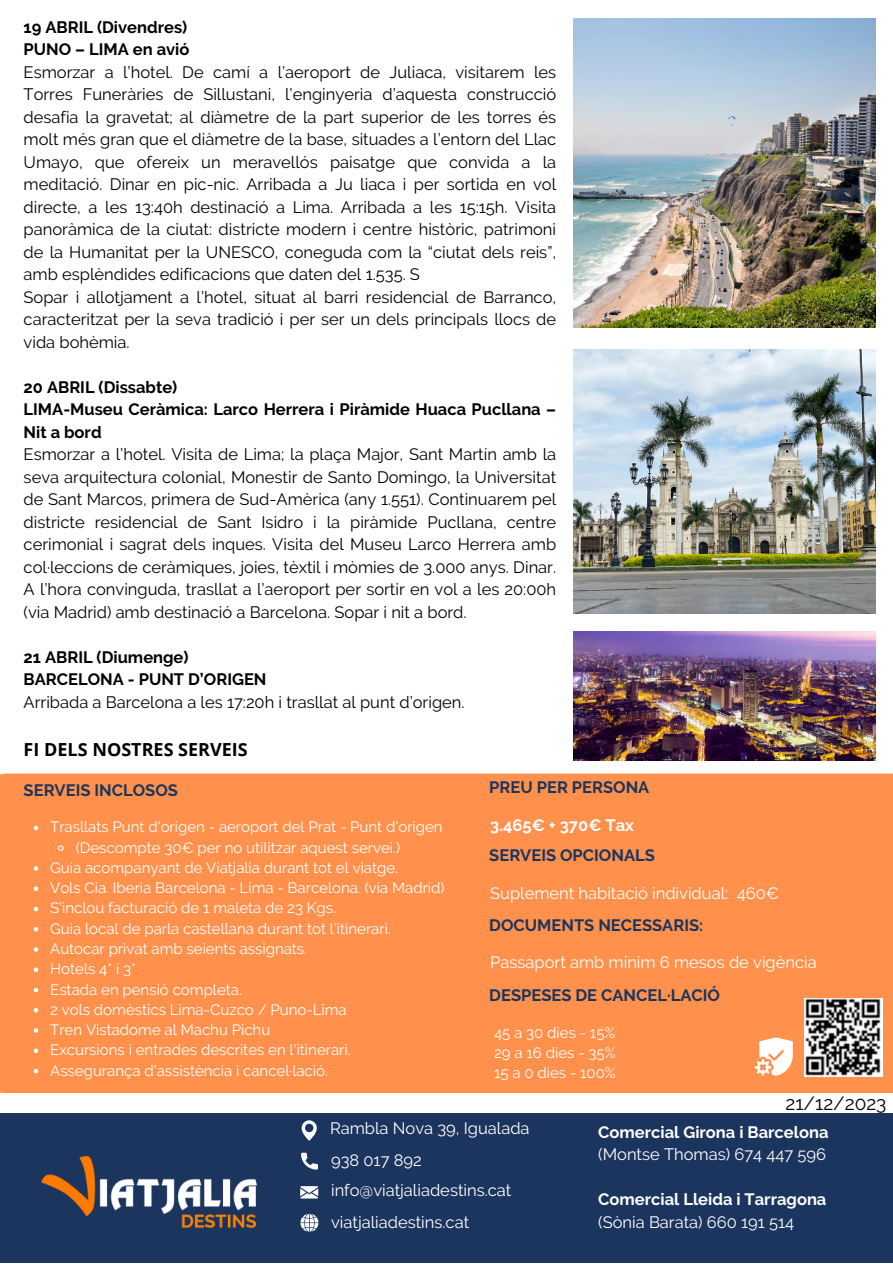
<style>
.page{position:relative;width:893px;height:1264px;background:#fff}
.page>*{position:absolute;margin:0;border:0;box-sizing:border-box;transform-origin:0 0}
.t1{font:19.05px "Raleway";color:#000}
.t2{font:700 18px "Open Sans";color:#000}
.t3{font:16.5px/22.5px "Raleway";color:#000}
.t4{font:16.5px/30.9px "Raleway";color:#fff}
.t5{font:700 16.5px/22.5px "Raleway";color:#000}
.t6{font:700 16.5px "Raleway";color:#1c355e}
.t7{font:700 16.5px "Raleway";color:#fff}
.t8{font:15px/20.2px "Raleway";color:#fff;text-align:justify}
</style>
<div class="page">
<img style="left:573px;top:18px;width:301px;height:309px">
<img style="left:573px;top:349px;width:301px;height:264px">
<div style="left:0;top:773px;width:892px;height:320px;background:#ff914d"></div>
<div style="left:0;top:1113px;width:892px;height:150px;background:#1c355e"></div>
<img style="left:41px;top:1156px;width:217px;height:73px">
<svg style="left:301px;top:1152px;width:17px;height:17px"></svg>
<svg style="left:301px;top:1120px;width:16px;height:20px"></svg>
<svg style="left:300px;top:1186px;width:18px;height:12px"></svg>
<svg style="left:300px;top:1213px;width:18px;height:18px"></svg>
<svg style="left:34px;top:825px;width:4px;height:5px"></svg>
<svg style="left:57px;top:844px;width:7px;height:7px"></svg>
<svg style="left:34px;top:866px;width:4px;height:4px"></svg>
<svg style="left:34px;top:886px;width:4px;height:5px"></svg>
<svg style="left:34px;top:906px;width:4px;height:5px"></svg>
<svg style="left:34px;top:927px;width:4px;height:4px"></svg>
<svg style="left:34px;top:947px;width:4px;height:4px"></svg>
<svg style="left:34px;top:967px;width:4px;height:5px"></svg>
<svg style="left:34px;top:987px;width:4px;height:5px"></svg>
<svg style="left:34px;top:1008px;width:4px;height:4px"></svg>
<svg style="left:34px;top:1028px;width:4px;height:4px"></svg>
<svg style="left:34px;top:1048px;width:4px;height:5px"></svg>
<svg style="left:34px;top:1068px;width:4px;height:5px"></svg>
<img style="left:804px;top:998px;width:78px;height:78px">
<svg style="left:754px;top:1037px;width:38px;height:38px"></svg>
<img style="left:573px;top:631px;width:301px;height:129px">
<p class="t5" style="left:24px;top:16px;width:167px">19 ABRIL (Divendres)<br>PUNO – LIMA en avió</p>
<p class="t3" style="left:24px;top:60px;width:534px">Esmorzar a l’hotel. De camí a l’aeroport de Juliaca, visitarem les Torres Funeràries de Sillustani, l’enginyeria d’aquesta construcció desafia la gravetat; al diàmetre de la part superior de les torres és molt més gran que el diàmetre de la base, situades a l’entorn del Llac Umayo, que ofereix un meravellós paisatge que convida a la meditació. Dinar en pic-nic. Arribada a Ju liaca i per sortida en vol directe, a les 13:40h destinació a Lima. Arribada a les 15:15h. Visita panoràmica de la ciutat: districte modern i centre històric, patrimoni de la Humanitat per la UNESCO, coneguda com la “ciutat dels reis”, amb esplèndides edificacions que daten del 1.535. S<br>Sopar i allotjament a l’hotel, situat al barri residencial de Barranco, caracteritzat per la seva tradició i per ser un dels principals llocs de vida bohèmia.</p>
<p class="t5" style="left:24px;top:376px;width:534px">20 ABRIL (Dissabte)<br>LIMA-Museu Ceràmica: Larco Herrera i Piràmide Huaca Pucllana –<br>Nit a bord</p>
<p class="t3" style="left:24px;top:443px;width:534px;text-align:justify">Esmorzar a l’hotel. Visita de Lima; la plaça Major, Sant Martín amb la seva arquitectura colonial, Monestir de Santo Domingo, la Universitat de Sant Marcos, primera de Sud-Amèrica (any 1.551). Continuarem pel districte residencial de Sant Isidro i la piràmide Pucllana, centre cerimonial i sagrat dels inques. Visita del Museu Larco Herrera amb col·leccions de ceràmiques, joies, tèxtil i mòmies de 3.000 anys. Dinar.<br>A l’hora convinguda, trasllat a l’aeroport per sortir en vol a les 20:00h (via Madrid) amb destinació a Barcelona. Sopar i nit a bord.</p>
<p class="t5" style="left:24px;top:646px;width:244px">21 ABRIL (Diumenge)<br>BARCELONA - PUNT D’ORIGEN</p>
<p class="t3" style="left:24px;top:690px;width:442px">Arribada a Barcelona a les 17:20h i trasllat al punt d’origen.</p>
<p class="t2" style="left:24px;top:737px;width:226px">FI DELS NOSTRES SERVEIS</p>
<p class="t6" style="left:24px;top:780px;width:156px">SERVEIS INCLOSOS</p>
<p class="t8" style="left:50px;top:817px;width:394px">Trasllats Punt d'origen - aeroport del Prat - Punt d'origen</p>
<p class="t8" style="left:76px;top:837px;width:326px">(Descompte 30€ per no utilitzar aquest servei.)</p>
<p class="t8" style="left:50px;top:857px;width:349px">Guia acompanyant de Viatjalia durant tot el viatge.</p>
<p class="t8" style="left:50px;top:877px;width:396px">Vols Cia. Iberia Barcelona - Lima - Barcelona. (via Madrid)</p>
<p class="t8" style="left:50px;top:898px;width:287px">S’inclou facturació de 1 maleta de 23 Kgs.</p>
<p class="t8" style="left:50px;top:918px;width:342px">Guia local de parla castellana durant tot l’itinerari.</p>
<p class="t8" style="left:50px;top:938px;width:258px">Autocar privat amb seients assignats.</p>
<p class="t8" style="left:50px;top:958px;width:87px">Hotels 4* i 3*</p>
<p class="t8" style="left:50px;top:979px;width:193px">Estada en pensió completa.</p>
<p class="t8" style="left:50px;top:999px;width:298px">2 vols domèstics Lima-Cuzco / Puno-Lima</p>
<p class="t8" style="left:50px;top:1019px;width:221px">Tren Vistadome al Machu Pichu</p>
<p class="t8" style="left:50px;top:1039px;width:302px">Excursions i entrades descrites en l'itinerari.</p>
<p class="t8" style="left:50px;top:1060px;width:279px">Assegurança d'assistència i cancel·lació.</p>
<p class="t6" style="left:489px;top:777px;width:161px">PREU PER PERSONA</p>
<p class="t7" style="left:490px;top:815px;width:145px">3.465€ + 370€ Tax</p>
<p class="t6" style="left:489px;top:845px;width:167px">SERVEIS OPCIONALS</p>
<p class="t4" style="left:490px;top:877px;width:290px">Suplement habitació individual: 460€</p>
<p class="t6" style="left:489px;top:915px;width:215px">DOCUMENTS NECESSARIS:</p>
<p class="t4" style="left:490px;top:947px;width:328px">Passaport amb mínim 6 mesos de vigència</p>
<p class="t6" style="left:489px;top:985px;width:232px">DESPESES DE CANCEL·LACIÓ</p>
<p class="t8" style="left:494px;top:1022px;width:123px">45 a 30 dies - 15% 29 a 16 dies - 35% 15 a 0 dies - 100%</p>
<p class="t1" style="left:785px;top:1091px;width:102px">21/12/2023</p>
<p class="t4" style="left:330px;top:1113px;width:201px">Rambla Nova 39, Igualada</p>
<p class="t4" style="left:331px;top:1144px;width:182px">938 017 892 info@viatjaliadestins.cat</p>
<p class="t4" style="left:331px;top:1206px;width:140px">viatjaliadestins.cat</p>
<p class="t7" style="left:598px;top:1122px;width:232px">Comercial Girona i Barcelona</p>
<p class="t4" style="left:598px;top:1138px;width:229px">(Montse Thomas) 674 447 596</p>
<p class="t7" style="left:598px;top:1190px;width:229px">Comercial Lleida i Tarragona</p>
<p class="t4" style="left:598px;top:1206px;width:197px">(Sònia Barata) 660 191 514</p>
</div>
